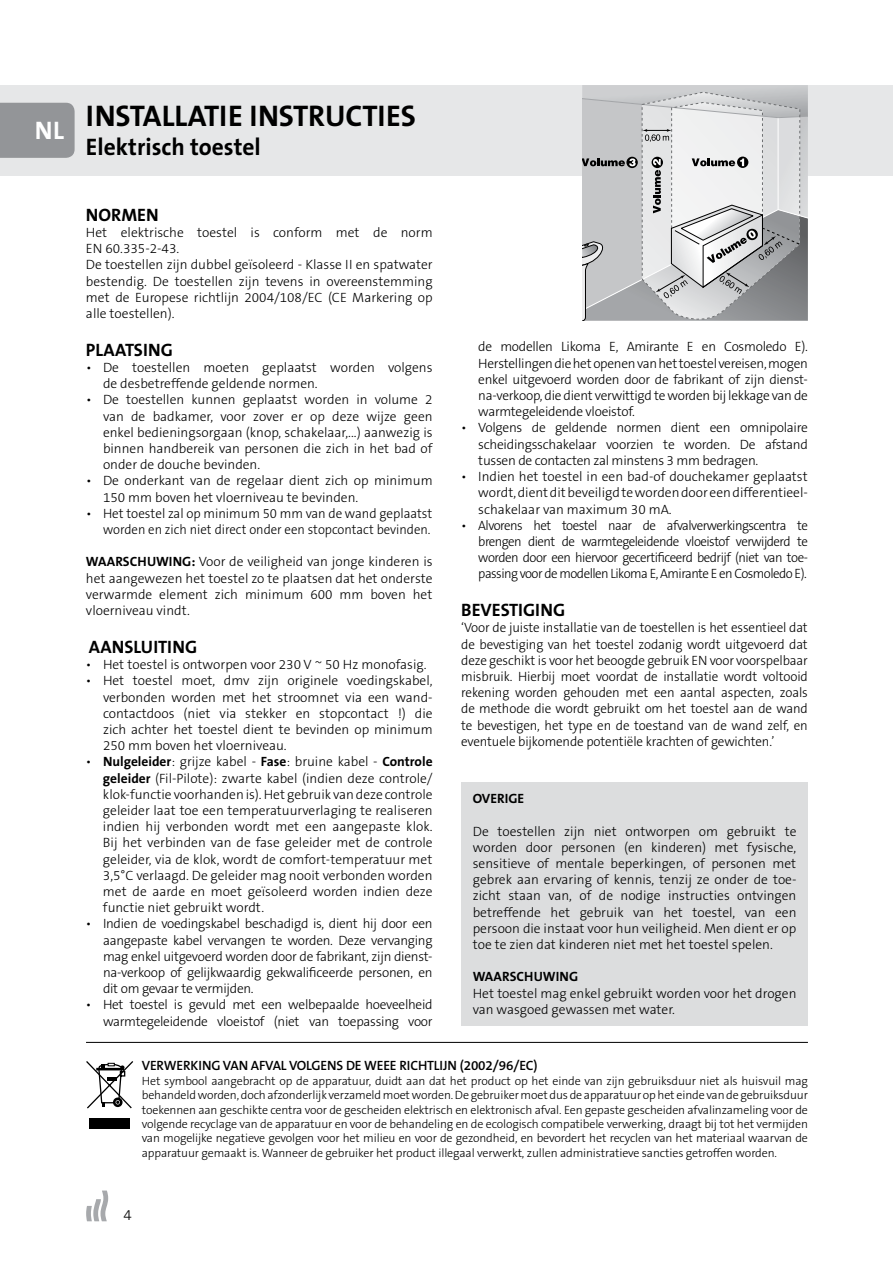
<style>
.page{position:relative;width:893px;height:1263px;background:#fff}
.page>*{position:absolute;margin:0;border:0;box-sizing:border-box;transform-origin:0 0}
.t1{font:700 30px "The Sans B7";color:#000}
.t2{font:700 25.5px "The Sans B7";color:#fff}
.t3{font:700 24px "The Sans B7";color:#000}
.t4{font:700 18px "The Sans B7";color:#000}
.t5{font:300 15px "The Sans B3";color:#000}
.t6{font:300 13.5px/16.2px "The Sans B3";color:#000;text-align:justify}
.t7{font:300 13.5px/16.2px "The Sans B3";letter-spacing:-.02em;color:#000;text-align:right}
.t8{font:600 13.5px "The Sans B6";letter-spacing:-.01em;color:#000}
.t9{font:700 13.5px "The Sans B7";color:#000}
.t10{font:300 12px/14.4px "The Sans B3";letter-spacing:-.01em;color:#000;text-align:justify}
.s1{font-family:"The Sans B7";font-weight:700}
</style>
<div class="page">
<svg style="left:86px;top:1190px;width:22px;height:31px"></svg>
<div style="left:0;top:85px;width:893px;height:91px;background:#e6e7e8"></div>
<svg style="left:582px;top:85px;width:226px;height:236px"></svg>
<hr style="left:86px;top:1042px;width:722px;height:1px;background:#000">
<div style="left:461px;top:782px;width:347px;height:243px;background:#dcddde"></div>
<div style="left:0;top:103px;width:75px;height:55px;background:#939598"></div>
<div style="left:89px;top:1119px;width:41px;height:10px;background:#000"></div>
<svg style="left:86px;top:1061px;width:47px;height:48px"></svg>
<h2 class="t2" style="left:35px;top:117px;width:31px">NL</h2>
<h1 class="t1" style="left:86px;top:100px;width:331px">INSTALLATIE INSTRUCTIES</h1>
<h3 class="t3" style="left:86px;top:134px;width:176px">Elektrisch toestel</h3>
<h3 class="t4" style="left:86px;top:205px;width:74px">NORMEN</h3>
<p class="t6" style="left:86px;top:225px;width:348px;text-align:left">Het elektrische toestel is conform met de norm EN 60.335-2-43.<br>De toestellen zijn dubbel geïsoleerd - Klasse II en spatwater bestendig. De toestellen zijn tevens in overeenstemming met de Europese richtlijn 2004/108/EC (CE Markering op alle toestellen).</p>
<h3 class="t4" style="left:86px;top:340px;width:88px">PLAATSING</h3>
<p class="t6" style="left:103px;top:360px;width:331px;text-indent:-17px">• De toestellen moeten geplaatst worden volgens de desbetreffende geldende normen.</p>
<p class="t6" style="left:103px;top:393px;width:331px;text-indent:-17px">• De toestellen kunnen geplaatst worden in volume 2 van de badkamer, voor zover er op deze wijze geen enkel bedieningsorgaan (knop, schakelaar,...) aanwezig is binnen handbereik van personen die zich in het bad of onder de douche bevinden.</p>
<p class="t6" style="left:103px;top:474px;width:331px;text-indent:-17px">• De onderkant van de regelaar dient zich op minimum<br>150 mm boven het vloerniveau te bevinden.</p>
<p class="t6" style="left:86px;top:506px;width:348px;text-align:right">• Het toestel zal op minimum 50 mm van de wand geplaatst worden en zich niet direct onder een stopcontact bevinden.</p>
<p class="t6" style="left:86px;top:555px;width:348px"><span class="s1">WAARSCHUWING:</span> Voor de veiligheid van jonge kinderen is het aangewezen het toestel zo te plaatsen dat het onderste verwarmde element zich minimum 600 mm boven het vloerniveau vindt.</p>
<h3 class="t4" style="left:89px;top:637px;width:110px">AANSLUITING</h3>
<p class="t6" style="left:86px;top:657px;width:342px">• Het toestel is ontworpen voor 230 V ~ 50 Hz monofasig.</p>
<p class="t6" style="left:103px;top:673px;width:331px;text-indent:-17px">• Het toestel moet, dmv zijn originele voedingskabel, verbonden worden met het stroomnet via een wand&shy;contactdoos (niet via stekker en stopcontact !) die zich achter het toestel dient te bevinden op minimum 250 mm boven het vloerniveau.</p>
<p class="t6" style="left:103px;top:754px;width:331px;text-indent:-17px">• <span class="s1">Nulgeleider</span>: grijze kabel - <span class="s1">Fase</span>: bruine kabel - <span class="s1">Controle geleider</span> (Fil-Pilote): zwarte kabel (indien deze controle/ klok-functie voorhanden is). Het gebruik van deze controle geleider laat toe een temperatuurverlaging te realiseren indien hij verbonden wordt met een aangepaste klok.<br>Bij het verbinden van de fase geleider met de controle geleider, via de klok, wordt de comfort-temperatuur met 3,5°C verlaagd. De geleider mag nooit verbonden worden met de aarde en moet geïsoleerd worden indien deze functie niet gebruikt wordt.</p>
<p class="t6" style="left:103px;top:916px;width:331px;text-indent:-17px">• Indien de voedingskabel beschadigd is, dient hij door een aangepaste kabel vervangen te worden. Deze vervanging mag enkel uitgevoerd worden door de fabrikant, zijn dienst&shy;na-verkoop of gelijkwaardig gekwalificeerde personen, en dit om gevaar te vermijden.</p>
<p class="t7" style="left:86px;top:997px;width:348px">• Het toestel is gevuld met een welbepaalde hoeveelheid warmtegeleidende vloeistof (niet van toepassing voor</p>
<p class="t6" style="left:478px;top:340px;width:331px">de modellen Likoma E, Amirante E en Cosmoledo E).<br>Herstellingen die het openen van het toestel vereisen, mogen enkel uitgevoerd worden door de fabrikant of zijn dienst&shy;na-verkoop, die dient verwittigd te worden bij lekkage van de warmtegeleidende vloeistof.</p>
<p class="t6" style="left:478px;top:421px;width:331px;text-indent:-17px">• Volgens de geldende normen dient een omnipolaire scheidingsschakelaar voorzien te worden. De afstand tussen de contacten zal minstens 3 mm bedragen.</p>
<p class="t6" style="left:478px;top:469px;width:331px;text-indent:-17px">• Indien het toestel in een bad-of douchekamer geplaatst wordt, dient dit beveiligd te worden door een differentieel&shy;schakelaar van maximum 30 mA.</p>
<p class="t6" style="left:478px;top:518px;width:331px;text-indent:-17px">• Alvorens het toestel naar de afvalverwerkingscentra te brengen dient de warmtegeleidende vloeistof verwijderd te worden door een hiervoor gecertificeerd bedrijf (niet van toe&shy;passing voor de modellen Likoma E, Amirante E en Cosmoledo E).</p>
<h3 class="t4" style="left:461px;top:600px;width:105px">BEVESTIGING</h3>
<p class="t6" style="left:461px;top:620px;width:348px">‘Voor de juiste installatie van de toestellen is het essentieel dat de bevestiging van het toestel zodanig wordt uitgevoerd dat deze geschikt is voor het beoogde gebruik EN voor voorspelbaar misbruik. Hierbij moet voordat de installatie wordt voltooid rekening worden gehouden met een aantal aspecten, zoals de methode die wordt gebruikt om het toestel aan de wand te bevestigen, het type en de toestand van de wand zelf, en eventuele bijkomende potentiële krachten of gewichten.’</p>
<p class="t9" style="left:473px;top:791px;width:53px">OVERIGE</p>
<p class="t6" style="left:473px;top:824px;width:325px">De toestellen zijn niet ontworpen om gebruikt te worden door personen (en kinderen) met fysische, sensitieve of mentale beperkingen, of personen met gebrek aan ervaring of kennis, tenzij ze onder de toe&shy;zicht staan van, of de nodige instructies ontvingen betreffende het gebruik van het toestel, van een persoon die instaat voor hun veiligheid. Men dient er op toe te zien dat kinderen niet met het toestel spelen.</p>
<p class="t9" style="left:473px;top:970px;width:107px">WAARSCHUWING</p>
<p class="t6" style="left:473px;top:986px;width:325px">Het toestel mag enkel gebruikt worden voor het drogen van wasgoed gewassen met water.</p>
<p class="t8" style="left:142px;top:1059px;width:397px">VERWERKING VAN AFVAL VOLGENS DE WEEE RICHTLIJN (2002/96/EC)</p>
<p class="t10" style="left:142px;top:1074px;width:668px">Het symbool aangebracht op de apparatuur, duidt aan dat het product op het einde van zijn gebruiksduur niet als huisvuil mag behandeld worden, doch afzonderlijk verzameld moet worden. De gebruiker moet dus de apparatuur op het einde van de gebruiksduur toekennen aan geschikte centra voor de gescheiden elektrisch en elektronisch afval. Een gepaste gescheiden afvalinzameling voor de volgende recyclage van de apparatuur en voor de behandeling en de ecologisch compatibele verwerking, draagt bij tot het vermijden van mogelijke negatieve gevolgen voor het milieu en voor de gezondheid, en bevordert het recyclen van het materiaal waarvan de apparatuur gemaakt is. Wanneer de gebruiker het product illegaal verwerkt, zullen administratieve sancties getroffen worden.</p>
<p class="t5" style="left:124px;top:1208px;width:10px">4</p>
</div>
